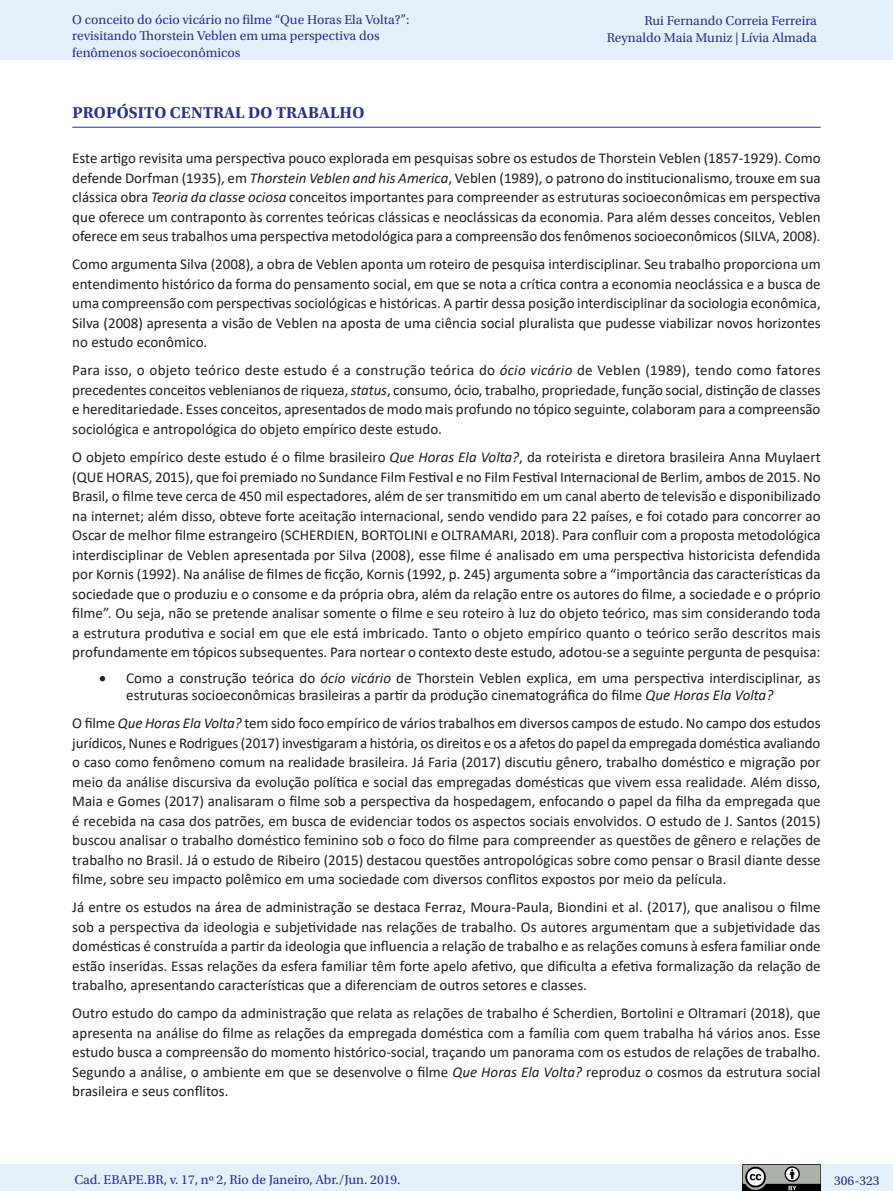
<style>
.page{position:relative;width:893px;height:1191px;background:#fff}
.page>*{position:absolute;margin:0;border:0;box-sizing:border-box;transform-origin:0 0}
._07_1_sub_1{font:700 16.5px "Utopia Std";letter-spacing:.01em;color:#2b3393}
._06_0_texto{font:15px/19.5px "Calibri";color:#231f20;text-align:justify}
.t1{font:13.5px/16.5px "Utopia Std";color:#2b3393}
.s1{font-style:italic}
</style>
<div class="page">
<div style="left:0;top:0;width:893px;height:60px;background:#e4eff8"></div>
<div style="left:0;top:1164px;width:893px;height:27px;background:#e4eff8"></div>
<img style="left:743px;top:1164px;width:78px;height:27px">
<hr style="left:72px;top:127px;width:749px;height:1px;background:#2b3393">
<p class="t1" style="left:72px;top:11px;width:339px">O conceito do ócio vicário no filme “Que Horas Ela Volta?”: revisitando Thorstein Veblen em uma perspectiva dos fenômenos socioeconômicos</p>
<p class="t1" style="left:607px;top:13px;width:212px;text-align:right">Rui Fernando Correia Ferreira<br>Reynaldo Maia Muniz | Lívia Almada</p>
<p class="_07_1_sub_1" style="left:72px;top:103px;width:293px">PROPÓSITO CENTRAL DO TRABALHO</p>
<p class="_06_0_texto" style="left:72px;top:148px;width:750px">Este artigo revisita uma perspectiva pouco explorada em pesquisas sobre os estudos de Thorstein Veblen (1857-1929). Como defende Dorfman (1935), em <span class="s1">Thorstein Veblen and his America</span>, Veblen (1989), o patrono do institucionalismo, trouxe em sua clássica obra <span class="s1">Teoria da classe ociosa</span> conceitos importantes para compreender as estruturas socioeconômicas em perspectiva que oferece um contraponto às correntes teóricas clássicas e neoclássicas da economia. Para além desses conceitos, Veblen oferece em seus trabalhos uma perspectiva metodológica para a compreensão dos fenômenos socioeconômicos (SILVA, 2008).</p>
<p class="_06_0_texto" style="left:72px;top:254px;width:750px">Como argumenta Silva (2008), a obra de Veblen aponta um roteiro de pesquisa interdisciplinar. Seu trabalho proporciona um entendimento histórico da forma do pensamento social, em que se nota a crítica contra a economia neoclássica e a busca de uma compreensão com perspectivas sociológicas e históricas. A partir dessa posição interdisciplinar da sociologia econômica, Silva (2008) apresenta a visão de Veblen na aposta de uma ciência social pluralista que pudesse viabilizar novos horizontes no estudo econômico.</p>
<p class="_06_0_texto" style="left:72px;top:360px;width:750px">Para isso, o objeto teórico deste estudo é a construção teórica do <span class="s1">ócio vicário</span> de Veblen (1989), tendo como fatores precedentes conceitos veblenianos de riqueza, <span class="s1">status</span>, consumo, ócio, trabalho, propriedade, função social, distinção de classes e hereditariedade. Esses conceitos, apresentados de modo mais profundo no tópico seguinte, colaboram para a compreensão sociológica e antropológica do objeto empírico deste estudo.</p>
<p class="_06_0_texto" style="left:72px;top:447px;width:750px">O objeto empírico deste estudo é o filme brasileiro <span class="s1">Que Horas Ela Volta?</span>, da roteirista e diretora brasileira Anna Muylaert (QUE HORAS, 2015), que foi premiado no Sundance Film Festival e no Film Festival Internacional de Berlim, ambos de 2015. No Brasil, o filme teve cerca de 450 mil espectadores, além de ser transmitido em um canal aberto de televisão e disponibilizado na internet; além disso, obteve forte aceitação internacional, sendo vendido para 22 países, e foi cotado para concorrer ao Oscar de melhor filme estrangeiro (SCHERDIEN, BORTOLINI e OLTRAMARI, 2018). Para confluir com a proposta metodológica interdisciplinar de Veblen apresentada por Silva (2008), esse filme é analisado em uma perspectiva historicista defendida por Kornis (1992). Na análise de filmes de ficção, Kornis (1992, p. 245) argumenta sobre a “importância das características da sociedade que o produziu e o consome e da própria obra, além da relação entre os autores do filme, a sociedade e o próprio filme”. Ou seja, não se pretende analisar somente o filme e seu roteiro à luz do objeto teórico, mas sim considerando toda a estrutura produtiva e social em que ele está imbricado. Tanto o objeto empírico quanto o teórico serão descritos mais profundamente em tópicos subsequentes. Para nortear o contexto deste estudo, adotou-se a seguinte pergunta de pesquisa:</p>
<p class="_06_0_texto" style="left:126px;top:669px;width:696px;line-height:17.2px;text-indent:-27px">• Como a construção teórica do <span class="s1">ócio vicário</span> de Thorstein Veblen explica, em uma perspectiva interdisciplinar, as estruturas socioeconômicas brasileiras a partir da produção cinematográfica do filme <span class="s1">Que Horas Ela Volta?</span></p>
<p class="_06_0_texto" style="left:72px;top:713px;width:750px">O filme <span class="s1">Que Horas Ela Volta?</span> tem sido foco empírico de vários trabalhos em diversos campos de estudo. No campo dos estudos jurídicos, Nunes e Rodrigues (2017) investigaram a história, os direitos e os a afetos do papel da empregada doméstica avaliando o caso como fenômeno comum na realidade brasileira. Já Faria (2017) discutiu gênero, trabalho doméstico e migração por meio da análise discursiva da evolução política e social das empregadas domésticas que vivem essa realidade. Além disso, Maia e Gomes (2017) analisaram o filme sob a perspectiva da hospedagem, enfocando o papel da filha da empregada que é recebida na casa dos patrões, em busca de evidenciar todos os aspectos sociais envolvidos. O estudo de J. Santos (2015) buscou analisar o trabalho doméstico feminino sob o foco do filme para compreender as questões de gênero e relações de trabalho no Brasil. Já o estudo de Ribeiro (2015) destacou questões antropológicas sobre como pensar o Brasil diante desse filme, sobre seu impacto polêmico em uma sociedade com diversos conflitos expostos por meio da película.</p>
<p class="_06_0_texto" style="left:72px;top:897px;width:750px">Já entre os estudos na área de administração se destaca Ferraz, Moura-Paula, Biondini et al. (2017), que analisou o filme sob a perspectiva da ideologia e subjetividade nas relações de trabalho. Os autores argumentam que a subjetividade das domésticas é construída a partir da ideologia que influencia a relação de trabalho e as relações comuns à esfera familiar onde estão inseridas. Essas relações da esfera familiar têm forte apelo afetivo, que dificulta a efetiva formalização da relação de trabalho, apresentando características que a diferenciam de outros setores e classes.</p>
<p class="_06_0_texto" style="left:72px;top:1003px;width:750px">Outro estudo do campo da administração que relata as relações de trabalho é Scherdien, Bortolini e Oltramari (2018), que apresenta na análise do filme as relações da empregada doméstica com a família com quem trabalha há vários anos. Esse estudo busca a compreensão do momento histórico-social, traçando um panorama com os estudos de relações de trabalho.<br>Segundo a análise, o ambiente em que se desenvolve o filme <span class="s1">Que Horas Ela Volta?</span> reproduz o cosmos da estrutura social brasileira e seus conflitos.</p>
<p class="t1" style="left:74px;top:1171px;width:328px">Cad. EBAPE.BR, v. 17, nº 2, Rio de Janeiro, Abr./Jun. 2019.</p>
<p class="t1" style="left:834px;top:1172px;width:47px">306-323</p>
</div>
